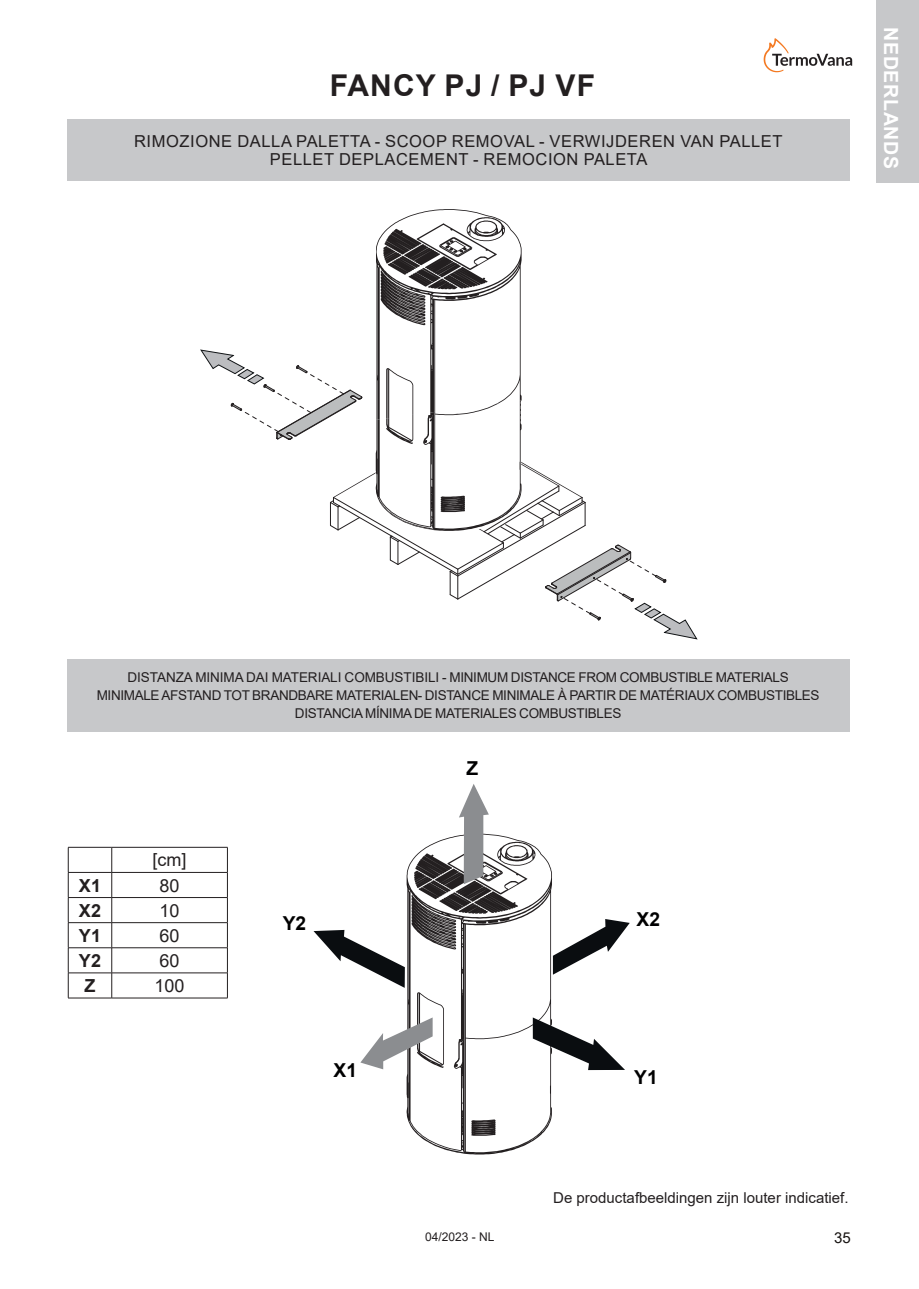
<style>
.page{position:relative;width:919px;height:1289px;background:#fff}
.page>*{position:absolute;margin:0;border:0;box-sizing:border-box;transform-origin:0 0}
.t1{font:700 30px "Arial";letter-spacing:.035em;color:#231f20}
.t2{font:700 19.5px "Arial";letter-spacing:.035em;color:#fff}
.t3{font:700 19.2px "Arial";color:#000001}
.t4{font:18px "Arial";color:#231f20}
.t5{font:700 18px "Arial";color:#231f20}
.t6{font:16.5px/18px "Arial";letter-spacing:.035em;color:#231f20;text-align:center}
.t7{font:15px "Arial";color:#231f20}
.t8{font:15px "Arial";color:#171311}
.t9{font:13.5px/18px "Arial";letter-spacing:-.025em;color:#231f20;text-align:center}
.t10{font:12px "Arial";color:#231f20}
</style>
<div class="page">
<div style="left:876px;top:0;width:42px;height:183px;background:#c7c8ca"></div>
<div style="left:67px;top:119px;width:782px;height:62px;background:#c7c8ca"></div>
<div style="left:67px;top:659px;width:782px;height:72px;background:#c7c8ca"></div>
<hr style="left:68px;top:847px;width:44px;height:1px;background:#231f20">
<hr style="left:112px;top:847px;width:115px;height:1px;background:#231f20">
<hr style="left:68px;top:872px;width:44px;height:1px;background:#231f20">
<hr style="left:112px;top:872px;width:115px;height:1px;background:#231f20">
<hr style="left:68px;top:897px;width:44px;height:1px;background:#231f20">
<hr style="left:112px;top:897px;width:115px;height:1px;background:#231f20">
<hr style="left:68px;top:922px;width:44px;height:1px;background:#231f20">
<hr style="left:112px;top:922px;width:115px;height:1px;background:#231f20">
<hr style="left:68px;top:947px;width:44px;height:1px;background:#231f20">
<hr style="left:112px;top:947px;width:115px;height:1px;background:#231f20">
<hr style="left:68px;top:972px;width:44px;height:1px;background:#231f20">
<svg style="left:68px;top:847px;width:1px;height:150px"></svg>
<hr style="left:112px;top:972px;width:115px;height:1px;background:#231f20">
<svg style="left:111px;top:847px;width:1px;height:150px"></svg>
<svg style="left:227px;top:847px;width:1px;height:150px"></svg>
<hr style="left:68px;top:997px;width:44px;height:1px;background:#231f20">
<hr style="left:112px;top:997px;width:115px;height:1px;background:#231f20">
<svg style="left:313px;top:784px;width:316px;height:370px"></svg>
<svg style="left:200px;top:209px;width:498px;height:431px"></svg>
<svg style="left:763px;top:38px;width:89px;height:34px"></svg>
<h1 class="t1" style="left:330px;top:64px;width:267px">FANCY PJ / PJ VF</h1>
<p class="t6" style="left:134px;top:132px;width:650px">RIMOZIONE DALLA PALETTA - SCOOP REMOVAL - VERWIJDEREN VAN PALLET<br>PELLET DEPLACEMENT - REMOCION PALETA</p>
<h2 class="t2" style="left:904px;top:27px;width:143px;rotate:90deg">NEDERLANDS</h2>
<p class="t9" style="left:97px;top:668px;width:724px">DISTANZA MINIMA DAI MATERIALI COMBUSTIBILI - MINIMUM DISTANCE FROM COMBUSTIBLE MATERIALS<br>MINIMALE AFSTAND TOT BRANDBARE MATERIALEN- DISTANCE MINIMALE À PARTIR DE MATÉRIAUX COMBUSTIBLES<br>DISTANCIA MÍNIMA DE MATERIALES COMBUSTIBLES</p>
<h3 class="t4" style="left:152px;top:847px;width:36px">[cm]</h3>
<h3 class="t5" style="left:79px;top:872px;width:24px">X1</h3>
<h3 class="t4" style="left:159px;top:872px;width:22px">80</h3>
<h3 class="t5" style="left:79px;top:897px;width:24px">X2</h3>
<h3 class="t4" style="left:159px;top:897px;width:22px">10</h3>
<h3 class="t5" style="left:79px;top:922px;width:24px">Y1</h3>
<h3 class="t4" style="left:159px;top:923px;width:22px">60</h3>
<h3 class="t5" style="left:79px;top:947px;width:24px">Y2</h3>
<h3 class="t4" style="left:159px;top:948px;width:22px">60</h3>
<h3 class="t5" style="left:84px;top:973px;width:12px">Z</h3>
<h3 class="t4" style="left:154px;top:973px;width:32px">100</h3>
<h3 class="t3" style="left:466px;top:754px;width:13px">Z</h3>
<h3 class="t3" style="left:283px;top:909px;width:25px">Y2</h3>
<h3 class="t3" style="left:636px;top:905px;width:25px">X2</h3>
<h3 class="t3" style="left:333px;top:1056px;width:25px">X1</h3>
<h3 class="t3" style="left:634px;top:1063px;width:25px">Y1</h3>
<p class="t7" style="left:553px;top:1187px;width:297px">De productafbeeldingen zijn louter indicatief.</p>
<p class="t10" style="left:425px;top:1228px;width:71px">04/2023 - NL</p>
<p class="t8" style="left:834px;top:1227px;width:18px">35</p>
</div>
